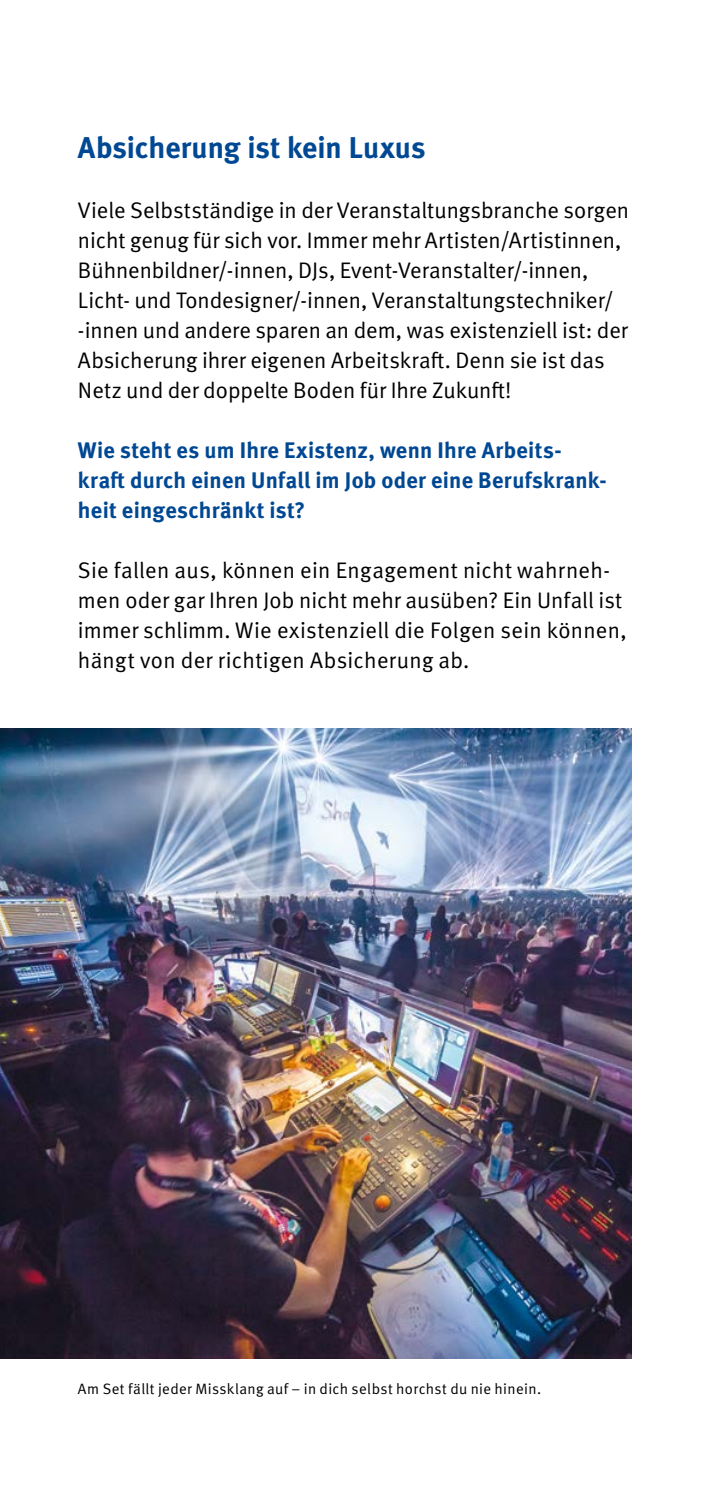
<style>
.page{position:relative;width:709px;height:1489px;background:#fff}
.page>*{position:absolute;margin:0;border:0;box-sizing:border-box;transform-origin:0 0}
._01_Headline{font:700 30px "DGUV Meta";color:#004893}
._02_Copy{font:22.5px/30px "DGUV Meta";color:#000}
._03_Subheadline{font:700 22.5px/30px "DGUV Meta";letter-spacing:.015em;color:#004893}
._05_Fußnote{font:15px "DGUV Meta";letter-spacing:.025em;color:#000}
</style>
<div class="page">
<img style="left:0;top:728px;width:631px;height:630px">
<p class="_01_Headline" style="left:78px;top:130px;width:349px">Absicherung ist kein Luxus</p>
<p class="_02_Copy" style="left:78px;top:196px;width:552px">Viele Selbstständige in der Veranstaltungsbranche sorgen nicht genug für sich vor. Immer mehr Artisten/Artistinnen, Bühnenbildner/-innen, DJs, Event-Veranstalter/-innen, Licht- und Tondesigner/-innen, Veranstaltungstechniker/ -innen und andere sparen an dem, was existenziell ist: der Absicherung ihrer eigenen Arbeitskraft. Denn sie ist das Netz und der doppelte Boden für Ihre Zukunft!</p>
<p class="_03_Subheadline" style="left:78px;top:436px;width:530px">Wie steht es um Ihre Existenz, wenn Ihre Arbeits&shy;kraft durch einen Unfall im Job oder eine Berufskrank&shy;heit eingeschränkt ist?</p>
<p class="_02_Copy" style="left:78px;top:556px;width:550px">Sie fallen aus, können ein Engagement nicht wahrneh&shy;men oder gar Ihren Job nicht mehr ausüben? Ein Unfall ist immer schlimm. Wie existenziell die Folgen sein können, hängt von der richtigen Absicherung ab.</p>
<p class="_05_Fußnote" style="left:78px;top:1379px;width:464px">Am Set fällt jeder Missklang auf – in dich selbst horchst du nie hinein.</p>
</div>
